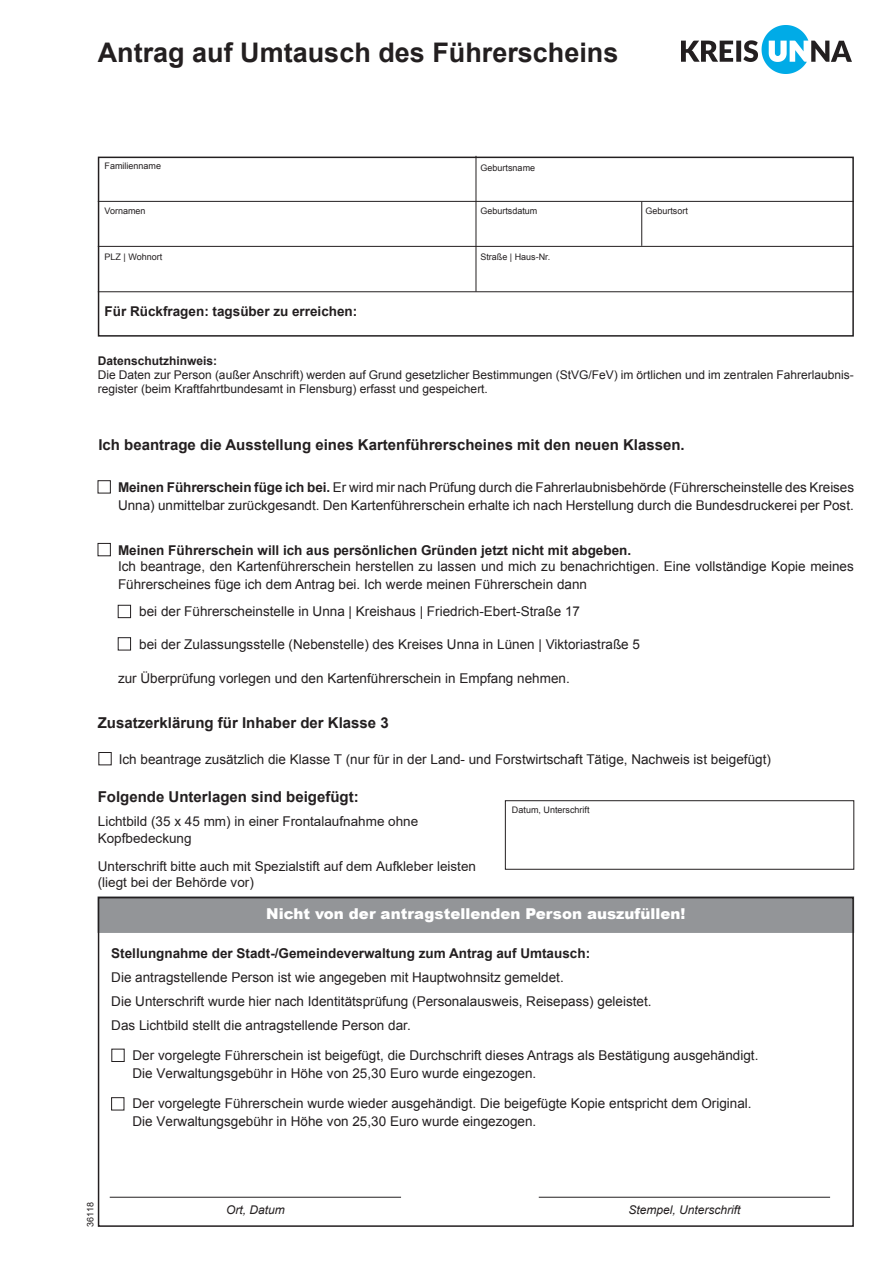
<style>
.page{position:relative;width:893px;height:1263px;background:#fff}
.page>*{position:absolute;margin:0;border:0;box-sizing:border-box;transform-origin:0 0}
.t1{font:700 27px "Arial";color:#231f20}
.t2{font:700 15px "Arial";color:#231f20}
.t3{font:900 15px "Arial";color:#fff}
.t4{font:13.5px/18px "Arial";color:#231f20}
.t5{font:700 13.5px "Arial";color:#231f20}
.t6{font:12px/14.4px "Arial";color:#231f20}
.t7{font:italic 12px "Arial";color:#231f20}
.t8{font:700 12px "Arial";color:#231f20}
.t9{font:9px "Arial";color:#231f20}
.s1{font-weight:700}
</style>
<div class="page">
<div style="left:98px;top:157px;width:756px;height:180px;border:2px solid #231f20"></div>
<hr style="left:98px;top:201px;width:756px;height:1px;background:#231f20">
<hr style="left:98px;top:246px;width:756px;height:1px;background:#231f20">
<hr style="left:476px;top:156px;width:1px;height:136px;background:#231f20">
<hr style="left:641px;top:202px;width:1px;height:44px;background:#231f20">
<hr style="left:98px;top:291px;width:756px;height:1px;background:#231f20">
<div style="left:98px;top:896px;width:756px;height:36px;background:#939598"></div>
<div style="left:98px;top:897px;width:756px;height:330px;border:2px solid #231f20"></div>
<hr style="left:110px;top:1197px;width:291px;height:1px;background:#231f20">
<hr style="left:539px;top:1197px;width:291px;height:1px;background:#231f20">
<div style="left:505px;top:800px;width:349px;height:69px;border:1px solid #231f20"></div>
<div style="left:98px;top:480px;width:13px;height:13px;border:1px solid #231f20"></div>
<div style="left:98px;top:543px;width:13px;height:13px;border:1px solid #231f20"></div>
<div style="left:118px;top:605px;width:13px;height:13px;border:1px solid #231f20"></div>
<div style="left:118px;top:637px;width:13px;height:13px;border:1px solid #231f20"></div>
<div style="left:99px;top:752px;width:12px;height:13px;border:1px solid #231f20"></div>
<div style="left:112px;top:1049px;width:12px;height:13px;border:1px solid #231f20"></div>
<div style="left:111px;top:1097px;width:13px;height:13px;border:1px solid #231f20"></div>
<img style="left:682px;top:25px;width:170px;height:49px">
<h1 class="t1" style="left:98px;top:35px;width:522px">Antrag auf Umtausch des Führerscheins</h1>
<p class="t9" style="left:105px;top:160px;width:58px">Familienname</p>
<p class="t9" style="left:481px;top:162px;width:56px">Geburtsname</p>
<p class="t9" style="left:105px;top:205px;width:43px">Vornamen</p>
<p class="t9" style="left:480px;top:205px;width:59px">Geburtsdatum</p>
<p class="t9" style="left:645px;top:205px;width:44px">Geburtsort</p>
<p class="t9" style="left:105px;top:251px;width:59px">PLZ | Wohnort</p>
<p class="t9" style="left:480px;top:251px;width:71px">Straße | Haus-Nr.</p>
<p class="t5" style="left:105px;top:302px;width:254px">Für Rückfragen: tagsüber zu erreichen:</p>
<p class="t8" style="left:98px;top:352px;width:121px">Datenschutzhinweis:</p>
<p class="t6" style="left:98px;top:368px;width:758px">Die Daten zur Person (außer Anschrift) werden auf Grund gesetzlicher Bestimmungen (StVG/FeV) im örtlichen und im zentralen Fahrerlaubnis&shy;register (beim Kraftfahrtbundesamt in Flensburg) erfasst und gespeichert.</p>
<p class="t2" style="left:98px;top:435px;width:588px">Ich beantrage die Ausstellung eines Kartenführerscheines mit den neuen Klassen.</p>
<p class="t4" style="left:118px;top:478px;width:738px"><span class="s1">Meinen Führerschein füge ich bei.</span> Er wird mir nach Prüfung durch die Fahrerlaubnisbehörde (Führerscheinstelle des Kreises<br>Unna) unmittelbar zurückgesandt. Den Kartenführerschein erhalte ich nach Herstellung durch die Bundesdruckerei per Post.</p>
<p class="t5" style="left:118px;top:541px;width:515px">Meinen Führerschein will ich aus persönlichen Gründen jetzt nicht mit abgeben.</p>
<p class="t4" style="left:118px;top:557px;width:737px">Ich beantrage, den Kartenführerschein herstellen zu lassen und mich zu benachrichtigen. Eine vollständige Kopie meines<br>Führerscheines füge ich dem Antrag bei. Ich werde meinen Führerschein dann</p>
<p class="t4" style="left:139px;top:602px;width:442px">bei der Führerscheinstelle in Unna | Kreishaus | Friedrich-Ebert-Straße 17</p>
<p class="t4" style="left:139px;top:635px;width:502px">bei der Zulassungsstelle (Nebenstelle) des Kreises Unna in Lünen | Viktoriastraße 5</p>
<p class="t4" style="left:118px;top:669px;width:453px">zur Überprüfung vorlegen und den Kartenführerschein in Empfang nehmen.</p>
<p class="t2" style="left:98px;top:713px;width:292px">Zusatzerklärung für Inhaber der Klasse 3</p>
<p class="t4" style="left:119px;top:750px;width:654px">Ich beantrage zusätzlich die Klasse T (nur für in der Land- und Forstwirtschaft Tätige, Nachweis ist beigefügt)</p>
<p class="t2" style="left:98px;top:787px;width:262px">Folgende Unterlagen sind beigefügt:</p>
<p class="t4" style="left:98px;top:813px;width:322px;line-height:16.2px">Lichtbild (35 x 45 mm) in einer Frontalaufnahme ohne<br>Kopfbedeckung</p>
<p class="t4" style="left:98px;top:858px;width:380px;line-height:16.2px">Unterschrift bitte auch mit Spezialstift auf dem Aufkleber leisten (liegt bei der Behörde vor)</p>
<p class="t9" style="left:512px;top:803px;width:79px">Datum, Unterschrift</p>
<p class="t3" style="left:266px;top:903px;width:421px">Nicht von der antragstellenden Person auszufüllen!</p>
<p class="t5" style="left:111px;top:944px;width:480px">Stellungnahme der Stadt-/Gemeindeverwaltung zum Antrag auf Umtausch:</p>
<p class="t4" style="left:111px;top:965px;width:542px;line-height:24px">Die antragstellende Person ist wie angegeben mit Hauptwohnsitz gemeldet.<br>Die Unterschrift wurde hier nach Identitätsprüfung (Personalausweis, Reisepass) geleistet.<br>Das Lichtbild stellt die antragstellende Person dar.</p>
<p class="t4" style="left:133px;top:1046px;width:627px">Der vorgelegte Führerschein ist beigefügt, die Durchschrift dieses Antrags als Bestätigung ausgehändigt.<br>Die Verwaltungsgebühr in Höhe von 25,30 Euro wurde eingezogen.</p>
<p class="t4" style="left:133px;top:1094px;width:621px">Der vorgelegte Führerschein wurde wieder ausgehändigt. Die beigefügte Kopie entspricht dem Original.<br>Die Verwaltungsgebühr in Höhe von 25,30 Euro wurde eingezogen.</p>
<p class="t9" style="left:84px;top:1227px;width:27px;rotate:-90deg">36118</p>
<p class="t7" style="left:226px;top:1202px;width:60px">Ort, Datum</p>
<p class="t7" style="left:628px;top:1202px;width:114px">Stempel, Unterschrift</p>
</div>
